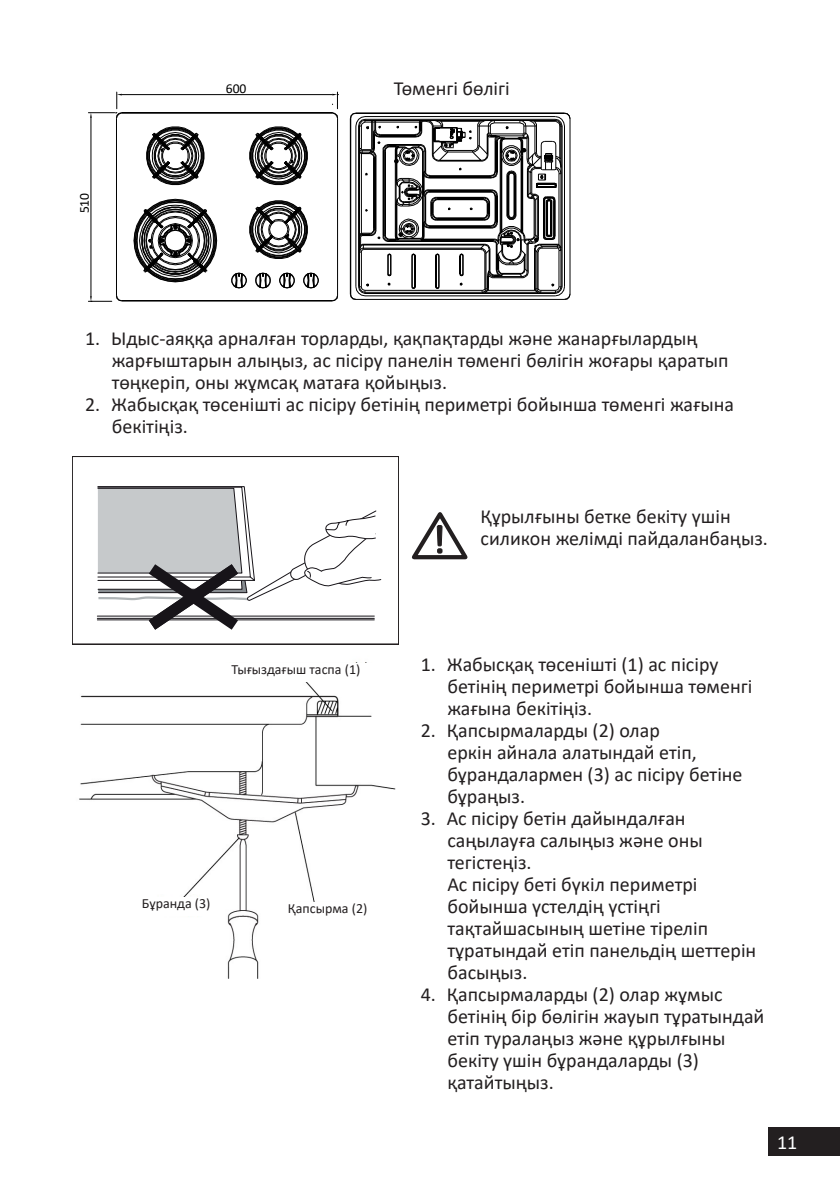
<style>
.page{position:relative;width:840px;height:1191px;background:#fff}
.page>*{position:absolute;margin:0;border:0;box-sizing:border-box;transform-origin:0 0}
.t1{font:20px/22px "Calibri";color:#231f20}
.t2{font:20px "Calibri";color:#fff}
.t3{font:14px "Calibri";color:#231f20}
.t4{font:13.6px "Calibri";color:#000}
</style>
<div class="page">
<div style="left:767px;top:1126px;width:72px;height:29px;background:#231f20"></div>
<svg style="left:97px;top:486px;width:284px;height:144px"></svg>
<div style="left:72px;top:456px;width:326px;height:188px;border:2px solid #231f20"></div>
<img style="left:79px;top:662px;width:317px;height:316px">
<svg style="left:88px;top:92px;width:250px;height:210px"></svg>
<svg style="left:349px;top:112px;width:221px;height:188px"></svg>
<svg style="left:411px;top:512px;width:57px;height:48px"></svg>
<div style="left:130px;top:897px;width:90px;height:19px;background:#fff"></div>
<div style="left:220px;top:663px;width:181px;height:18px;background:#fff"></div>
<div style="left:276px;top:902px;width:125px;height:22px;background:#fff"></div>
<p class="t4" style="left:75px;top:213px;width:22px;rotate:-90deg">510</p>
<p class="t4" style="left:226px;top:79px;width:22px">600</p>
<p class="t1" style="left:393px;top:77px;width:117px">Төменгі бөлігі</p>
<p class="t1" style="left:112px;top:327px;width:618px;text-indent:-27px">1. Ыдыс-аяққа арналған торларды, қақпақтарды және жанарғылардың жарғыштарын алыңыз, ас пісіру панелін төменгі бөлігін жоғары қаратып төңкеріп, оны жұмсақ матаға қойыңыз.</p>
<p class="t1" style="left:112px;top:393px;width:623px;text-indent:-27px">2. Жабысқақ төсенішті ас пісіру бетінің периметрі бойынша төменгі жағына бекітіңіз.</p>
<p class="t1" style="left:480px;top:505px;width:288px">Құрылғыны бетке бекіту үшін силикон желімді пайдаланбаңыз.</p>
<p class="t3" style="left:231px;top:659px;width:130px">Тығыздағыш таспа (1)</p>
<p class="t3" style="left:142px;top:894px;width:70px">Бұранда (3)</p>
<p class="t3" style="left:287px;top:898px;width:81px">Қапсырма (2)</p>
<p class="t1" style="left:447px;top:652px;width:306px;text-indent:-27px">1. Жабысқақ төсенішті (1) ас пісіру бетінің периметрі бойынша төменгі жағына бекітіңіз.</p>
<p class="t1" style="left:447px;top:718px;width:296px;text-indent:-27px">2. Қапсырмаларды (2) олар<br>еркін айнала алатындай етіп, бұрандалармен (3) ас пісіру бетіне бұраңыз.</p>
<p class="t1" style="left:447px;top:806px;width:310px;text-indent:-27px">3. Ас пісіру бетін дайындалған саңылауға салыңыз және оны тегістеңіз.<br>Ас пісіру беті бүкіл периметрі бойынша үстелдің үстіңгі тақтайшасының шетіне тіреліп тұратындай етіп панельдің шеттерін басыңыз.</p>
<p class="t1" style="left:447px;top:982px;width:318px;text-indent:-27px">4. Қапсырмаларды (2) олар жұмыс бетінің бір бөлігін жауып тұратындай етіп туралаңыз және құрылғыны бекіту үшін бұрандаларды (3) қатайтыңыз.</p>
<p class="t2" style="left:776px;top:1128px;width:22px">11</p>
</div>
